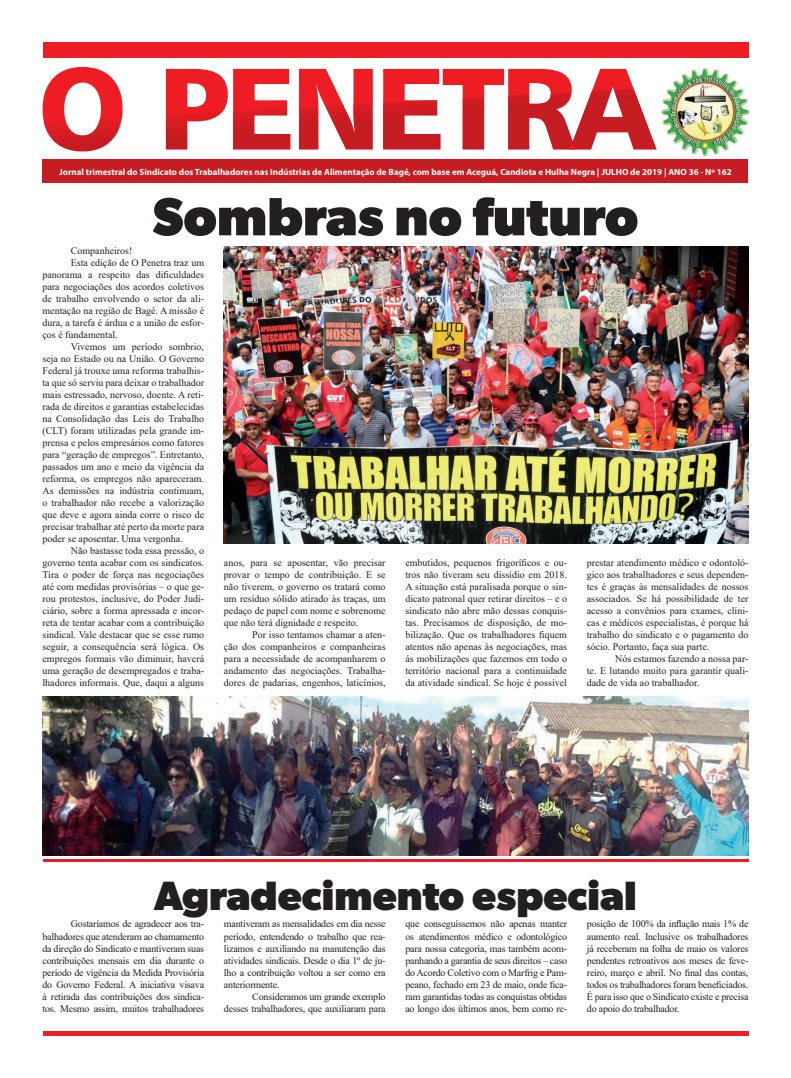
<style>
.page{position:relative;width:791px;height:1078px;background:#fff}
.page>*{position:absolute;margin:0;border:0;box-sizing:border-box;transform-origin:0 0}
.t1{font:700 54px "Gibson";color:#231f20}
.t2{font:700 41px "Gibson";color:#231f20}
.t3{font:10px/12px "Times New Roman";color:#231f20;text-align:justify}
.t4{font:10px/12px "Times New Roman";letter-spacing:-.02em;color:#231f20;text-align:right}
.t5{font:700 9px "Myriad Pro";color:#fff}
</style>
<div class="page">
<div style="left:43px;top:159px;width:705px;height:24px;background:#c61c22"></div>
<svg style="left:43px;top:67px;width:614px;height:83px;fill:#ee1d23"></svg>
<img style="left:44px;top:89px;width:612px;height:62px">
<img style="left:661px;top:68px;width:87px;height:88px">
<div style="left:43px;top:43px;width:705px;height:15px;background:#ee1d23"></div>
<div style="left:43px;top:1030px;width:705px;height:5px;background:#ee1d23"></div>
<img style="left:224px;top:246px;width:524px;height:297px">
<img style="left:43px;top:696px;width:705px;height:159px">
<hr style="left:43px;top:859px;width:705px;height:2px;background:#ee1c25">
<p class="t5" style="left:59px;top:165px;width:674px">Jornal trimestral do Sindicato dos Trabalhadores nas Indústrias de Alimentação de Bagé, com base em Aceguá, Candiota e Hulha Negra | JULHO de 2019 | ANO 36 - Nº 162</p>
<h1 class="t1" style="left:153px;top:184px;width:487px">Sombras no futuro</h1>
<p class="t3" style="left:71px;top:244px;width:63px">Companheiros!</p>
<p class="t3" style="left:71px;top:256px;width:135px">Esta edição de O Penetra traz um</p>
<p class="t3" style="left:43px;top:268px;width:163px">panorama a respeito das dificuldades</p>
<p class="t3" style="left:43px;top:280px;width:163px">para negociações dos acordos coletivos</p>
<p class="t3" style="left:43px;top:292px;width:163px">de trabalho envolvendo o setor da ali-</p>
<p class="t3" style="left:43px;top:304px;width:163px">mentação na região de Bagé. A missão é</p>
<p class="t3" style="left:43px;top:316px;width:163px">dura, a tarefa é árdua e a união de esfor-</p>
<p class="t3" style="left:43px;top:328px;width:77px">ços é fundamental.</p>
<p class="t3" style="left:71px;top:340px;width:135px">Vivemos um período sombrio,</p>
<p class="t3" style="left:43px;top:352px;width:163px">seja no Estado ou na União. O Governo</p>
<p class="t3" style="left:43px;top:364px;width:163px">Federal já trouxe uma reforma trabalhis-</p>
<p class="t3" style="left:43px;top:376px;width:163px">ta que só serviu para deixar o trabalhador</p>
<p class="t3" style="left:43px;top:388px;width:163px">mais estressado, nervoso, doente. A reti-</p>
<p class="t3" style="left:43px;top:400px;width:163px">rada de direitos e garantias estabelecidas</p>
<p class="t3" style="left:43px;top:412px;width:163px">na Consolidação das Leis do Trabalho</p>
<p class="t3" style="left:43px;top:424px;width:163px">(CLT) foram utilizadas pela grande im-</p>
<p class="t3" style="left:43px;top:436px;width:163px">prensa e pelos empresários como fatores</p>
<p class="t3" style="left:43px;top:448px;width:163px">para “geração de empregos”. Entretanto,</p>
<p class="t3" style="left:43px;top:460px;width:163px">passados um ano e meio da vigência da</p>
<p class="t3" style="left:43px;top:472px;width:163px">reforma, os empregos não apareceram.</p>
<p class="t3" style="left:43px;top:484px;width:163px">As demissões na indústria continuam,</p>
<p class="t3" style="left:43px;top:496px;width:163px">o trabalhador não recebe a valorização</p>
<p class="t3" style="left:43px;top:508px;width:163px">que deve e agora ainda corre o risco de</p>
<p class="t3" style="left:43px;top:520px;width:163px">precisar trabalhar até perto da morte para</p>
<p class="t3" style="left:43px;top:532px;width:142px">poder se aposentar. Uma vergonha.</p>
<p class="t3" style="left:71px;top:544px;width:135px">Não bastasse toda essa pressão, o</p>
<p class="t3" style="left:43px;top:556px;width:163px">governo tenta acabar com os sindicatos.</p>
<p class="t3" style="left:43px;top:568px;width:163px">Tira o poder de força nas negociações</p>
<p class="t3" style="left:43px;top:580px;width:163px">até com medidas provisórias – o que ge-</p>
<p class="t3" style="left:43px;top:592px;width:163px">rou protestos, inclusive, do Poder Judi-</p>
<p class="t3" style="left:43px;top:604px;width:163px">ciário, sobre a forma apressada e incor-</p>
<p class="t3" style="left:43px;top:616px;width:163px">reta de tentar acabar com a contribuição</p>
<p class="t3" style="left:43px;top:628px;width:163px">sindical. Vale destacar que se esse rumo</p>
<p class="t3" style="left:43px;top:640px;width:163px">seguir, a consequência será lógica. Os</p>
<p class="t3" style="left:43px;top:652px;width:163px">empregos formais vão diminuir, haverá</p>
<p class="t3" style="left:43px;top:664px;width:163px">uma geração de desempregados e traba-</p>
<p class="t3" style="left:43px;top:676px;width:163px">lhadores informais. Que, daqui a alguns</p>
<p class="t3" style="left:224px;top:556px;width:163px">anos, para se aposentar, vão precisar provar o tempo de contribuição. E se não tiverem, o governo os tratará como um resíduo sólido atirado às traças, um pedaço de papel com nome e sobrenome que não terá dignidade e respeito.</p>
<p class="t3" style="left:224px;top:628px;width:163px;text-indent:28px">Por isso tentamos chamar a aten&shy;ção dos companheiros e companheiras para a necessidade de acompanharem o andamento das negociações. Trabalha&shy;dores de padarias, engenhos, laticínios,</p>
<p class="t3" style="left:405px;top:556px;width:163px">embutidos, pequenos frigoríficos e ou&shy;tros não tiveram seu dissídio em 2018.<br>A situação está paralisada porque o sin&shy;dicato patronal quer retirar direitos – e o sindicato não abre mão dessas conquis&shy;tas. Precisamos de disposição, de mo&shy;bilização. Que os trabalhadores fiquem atentos não apenas às negociações, mas ás mobilizações que fazemos em todo o território nacional para a continuidade da atividade sindical. Se hoje é possível</p>
<p class="t3" style="left:587px;top:556px;width:163px">prestar atendimento médico e odontoló&shy;gico aos trabalhadores e seus dependen&shy;tes é graças às mensalidades de nossos associados. Se há possibilidade de ter acesso a convênios para exames, clíni&shy;cas e médicos especialistas, é porque há trabalho do sindicato e o pagamento do sócio. Portanto, faça sua parte.</p>
<p class="t3" style="left:587px;top:652px;width:163px;text-indent:28px">Nós estamos fazendo a nossa par&shy;te. E lutando muito para garantir quali&shy;dade de vida ao trabalhador.</p>
<h2 class="t2" style="left:154px;top:871px;width:484px">Agradecimento especial</h2>
<p class="t3" style="left:43px;top:917px;width:163px;text-indent:28px">Gostaríamos de agradecer aos tra&shy;balhadores que atenderam ao chamamento da direção do Sindicato e mantiveram suas contribuições mensais em dia durante o período de vigência da Medida Provisória do Governo Federal. A iniciativa visava à retirada das contribuições dos sindica&shy;tos. Mesmo assim, muitos trabalhadores</p>
<p class="t3" style="left:224px;top:917px;width:163px">mantiveram as mensalidades em dia nesse período, entendendo o trabalho que rea&shy;lizamos e auxiliando na manutenção das atividades sindicais. Desde o dia 1º de ju&shy;lho a contribuição voltou a ser como era anteriormente.</p>
<p class="t4" style="left:224px;top:989px;width:163px">Consideramos um grande exemplo<br>desses trabalhadores, que auxiliaram para</p>
<p class="t3" style="left:405px;top:917px;width:163px">que conseguíssemos não apenas manter os atendimentos médico e odontológico para nossa categoria, mas também acom&shy;panhando a garantia de seus direitos – caso do Acordo Coletivo com o Marfrig e Pam&shy;peano, fechado em 23 de maio, onde fica&shy;ram garantidas todas as conquistas obtidas ao longo dos últimos anos, bem como re-</p>
<p class="t3" style="left:587px;top:917px;width:163px">posição de 100% da inflação mais 1% de aumento real. Inclusive os trabalhadores já receberam na folha de maio os valores pendentes retroativos aos meses de feve&shy;reiro, março e abril. No final das contas, todos os trabalhadores foram beneficiados.<br>É para isso que o Sindicato existe e precisa do apoio do trabalhador.</p>
</div>
